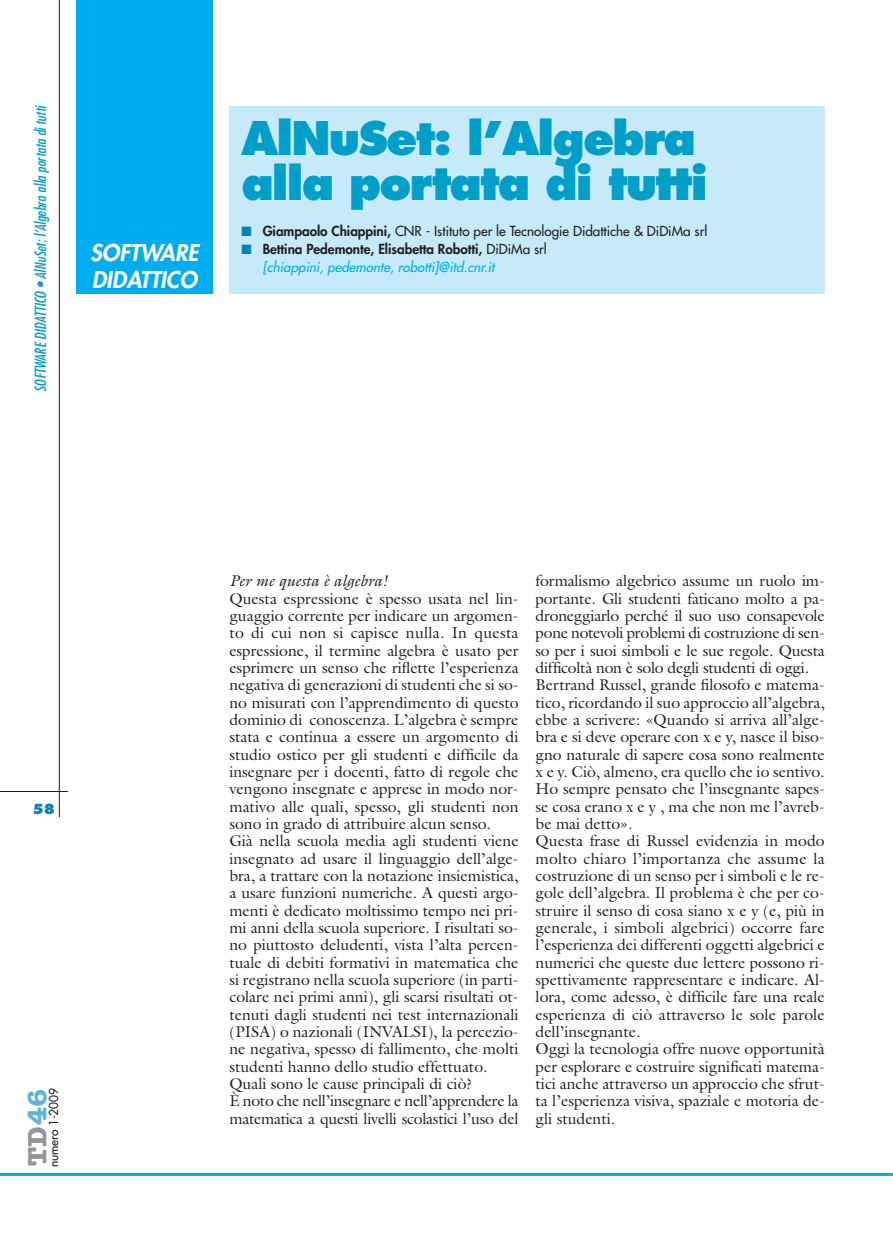
<style>
.page{position:relative;width:893px;height:1234px;background:#fff}
.page>*{position:absolute;margin:0;border:0;box-sizing:border-box;transform-origin:0 0}
.t1{font:800 45px/45px "Futura";letter-spacing:-.04em;color:#009fc9}
.t2{font:700 27.45px "American Typewriter";color:#939598}
.t3{font:italic 800 22.5px/27px "Futura";letter-spacing:-.04em;color:#fff}
.t4{font:15.75px/17.4px "Galliard";color:#231f20}
.t5{font:italic 15.75px "Galliard";color:#231f20}
.t6{font:italic condensed 15px "Futura";color:#009fc9}
.t7{font:italic 13.5px/18px "Futura";color:#00aeef}
.t8{font:13.5px "Futura";color:#231f20}
.t9{font:800 13.5px "Futura";color:#0084b5}
.t10{font:12px "Futura";letter-spacing:-.01em;color:#231f20}
.s1{color:#0084b5}
.s2{font-weight:800}
.s3{font-weight:800;font-style:normal;color:#231f20}
.s4{font-style:normal;color:#231f20}
.s5{color:#5fb5d7}
</style>
<div class="page">
<hr style="left:0;top:1172px;width:893px;height:3px;background:#00aeef">
<hr style="left:59px;top:0;width:1px;height:816px;background:#231f20">
<hr style="left:0;top:791px;width:68px;height:1px;background:#231f20">
<div style="left:229px;top:106px;width:596px;height:187px;background:#c7eafb"></div>
<div style="left:76px;top:0;width:136px;height:293px;background:#00aeef"></div>
<p class="t6" style="left:34px;top:392px;width:289px;rotate:-90deg">SOFTWARE DIDATTICO • AlNuSet:l ’Alg ebra alla portata ditutti</p>
<h3 class="t3" style="left:90px;top:240px;width:114px">SOFTWARE<br>DIDATTICO</h3>
<h1 class="t1" style="left:241px;top:119px;width:468px">AlNuSet: l’Algebra alla portata di tutti</h1>
<p class="t8" style="left:241px;top:224px;width:468px"><span class="s1">■</span> <span class="s2">Giampaolo Chiappini,</span> CNR - Istituto per le Tecnologie Didattiche &amp; DiDiMa srl</p>
<p class="t7" style="left:263px;top:241px;width:286px;text-indent:-21px"><span class="s1">■</span> <span class="s3">Bettina Pedemonte, Elisabetta Robotti,</span> <span class="s4">DiDiMa srl </span>[chiappini, pedemonte, robotti]@itd.cnr.it</p>
<p class="t9" style="left:33px;top:803px;width:24px">58</p>
<h2 class="t2" style="left:28px;top:1165px;width:79px;rotate:-90deg">TD<span class="s5">46</span></h2>
<p class="t10" style="left:48px;top:1166px;width:80px;rotate:-90deg">numero 1-2009</p>
<p class="t5" style="left:229px;top:574px;width:160px">Per me questa è algebra!</p>
<p class="t4" style="left:229px;top:591px;width:291px">Questa espressione è spesso usata nel lin&shy;guaggio corrente per indicare un argomen&shy;to di cui non si capisce nulla. In questa espressione, il termine algebra è usato per esprimere un senso che riflette l’esperienza negativa di generazioni di studenti che si so&shy;no misurati con l’apprendimento di questo dominio di conoscenza. L’algebra è sempre stata e continua a essere un argomento di studio ostico per gli studenti e difficile da insegnare per i docenti, fatto di regole che vengono insegnate e apprese in modo nor&shy;mativo alle quali, spesso, gli studenti non sono in grado di attribuire alcun senso.<br>Già nella scuola media agli studenti viene insegnato ad usare il linguaggio dell’alge&shy;bra, a trattare con la notazione insiemistica, a usare funzioni numeriche. A questi argo&shy;menti è dedicato moltissimo tempo nei pri&shy;mi anni della scuola superiore. I risultati so&shy;no piuttosto deludenti, vista l’alta percen&shy;tuale di debiti formativi in matematica che si registrano nella scuola superiore (in parti&shy;colare nei primi anni), gli scarsi risultati ot&shy;tenuti dagli studenti nei test internazionali (PISA) o nazionali (INVALSI), la percezio&shy;ne negativa, spesso di fallimento, che molti studenti hanno dello studio effettuato.<br>Quali sono le cause principali di ciò?<br>È noto che nell’insegnare e nell’apprendere la matematica a questi livelli scolastici l’uso del</p>
<p class="t4" style="left:536px;top:573px;width:291px">formalismo algebrico assume un ruolo im&shy;portante. Gli studenti faticano molto a pa&shy;droneggiarlo perché il suo uso consapevole pone notevoli problemi di costruzione di sen&shy;so per i suoi simboli e le sue regole. Questa difficoltà non è solo degli studenti di oggi.<br>Bertrand Russel, grande filosofo e matema&shy;tico, ricordando il suo approccio all’algebra, ebbe a scrivere: «Quando si arriva all’alge&shy;bra e si deve operare con x e y, nasce il biso&shy;gno naturale di sapere cosa sono realmente x e y. Ciò, almeno, era quello che io sentivo.<br>Ho sempre pensato che l’insegnante sapes&shy;se cosa erano x e y , ma che non me l’avreb&shy;be mai detto».<br>Questa frase di Russel evidenzia in modo molto chiaro l’importanza che assume la costruzione di un senso per i simboli e le re&shy;gole dell’algebra. Il problema è che per co&shy;struire il senso di cosa siano x e y (e, più in generale, i simboli algebrici) occorre fare l’esperienza dei differenti oggetti algebrici e numerici che queste due lettere possono ri&shy;spettivamente rappresentare e indicare. Al&shy;lora, come adesso, è difficile fare una reale esperienza di ciò attraverso le sole parole dell’insegnante.<br>Oggi la tecnologia offre nuove opportunità per esplorare e costruire significati matema&shy;tici anche attraverso un approccio che sfrut&shy;ta l’esperienza visiva, spaziale e motoria de&shy;gli studenti.</p>
</div>
